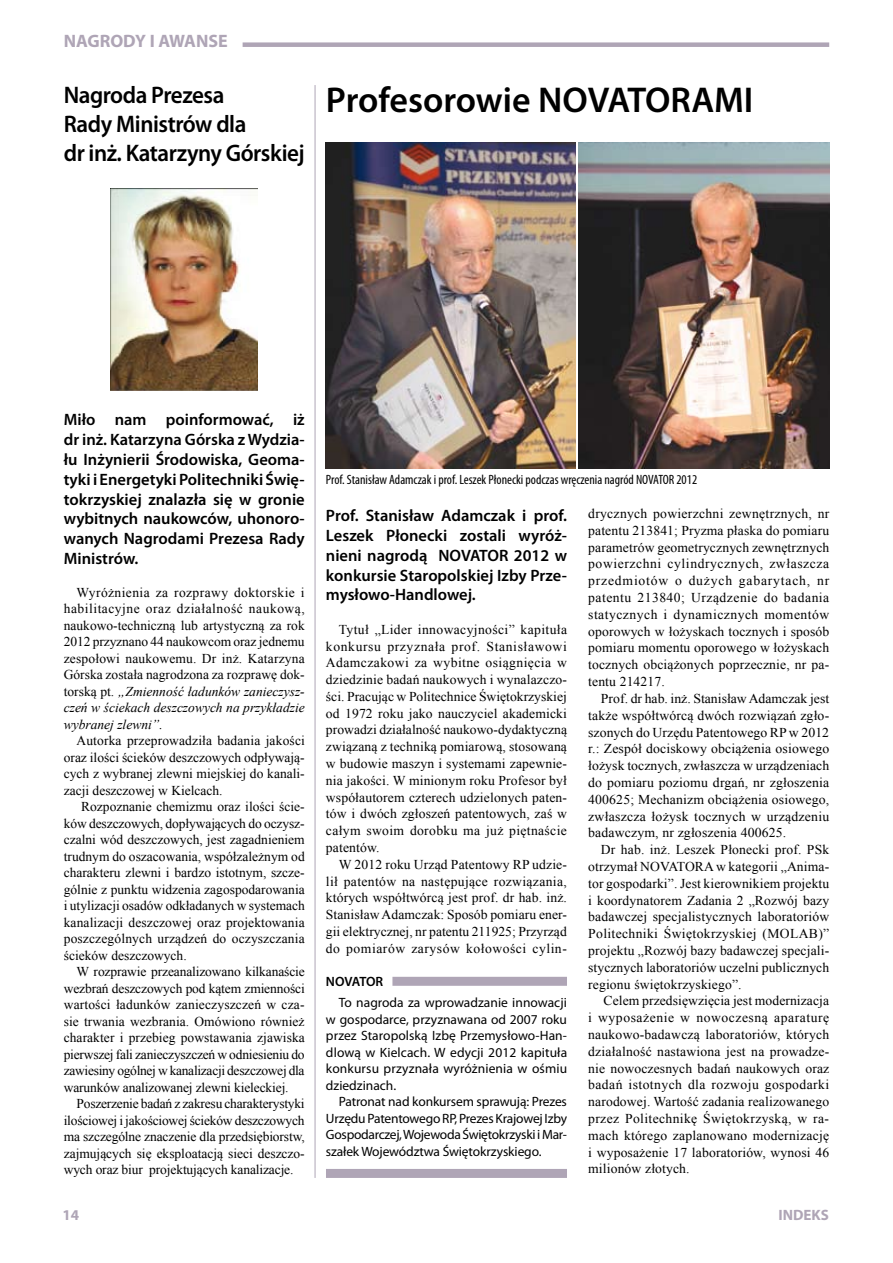
<style>
.page{position:relative;width:893px;height:1263px;background:#fff}
.page>*{position:absolute;margin:0;border:0;box-sizing:border-box;transform-origin:0 0}
.t1{font:600 36px "Myriad Pro";color:#000}
.t2{font:600 24px/28.8px "Myriad Pro";letter-spacing:-.02em;color:#000;scale:.96 1}
.t3{font:700 18px "Myriad Pro";color:#afa5b6}
.t4{font:600 16.5px/19.8px "Myriad Pro";color:#000;text-align:justify}
.t5{font:700 15px "Myriad Pro";color:#afa5b6}
.t6{font:13.5px/16.8px "Times New Roman";letter-spacing:.01em;color:#000;text-align:justify}
.t7{font:13.5px/16.5px "Myriad Pro";color:#000;text-align:justify}
.t8{font:condensed 13.5px "Myriad Pro";color:#000}
.t9{font:600 13.5px "Myriad Pro";letter-spacing:-.015em;color:#000}
.s1{font-style:italic}
</style>
<div class="page">
<div style="left:392px;top:977px;width:175px;height:9px;background:#afa5b6"></div>
<img style="left:326px;top:143px;width:249px;height:326px">
<img style="left:579px;top:143px;width:250px;height:325px">
<img style="left:111px;top:189px;width:147px;height:201px">
<hr style="left:315px;top:85px;width:1px;height:1093px;background:#afa5b6">
<div style="left:243px;top:42px;width:586px;height:5px;background:#afa5b6"></div>
<div style="left:326px;top:1169px;width:241px;height:9px;background:#afa5b6"></div>
<h3 class="t3" style="left:64px;top:29px;width:165px">NAGRODY I AWANSE</h3>
<h2 class="t2" style="left:64px;top:80px;width:253px">Nagroda Prezesa<br>Rady Ministrów dla<br>dr inż. Katarzyny Górskiej</h2>
<h1 class="t1" style="left:326px;top:77px;width:429px">Profesorowie NOVATORAMI</h1>
<p class="t4" style="left:64px;top:409px;width:242px">Miło nam poinformować, iż dr inż. Katarzyna Górska z Wydzia&shy;łu Inżynierii Środowiska, Geoma&shy;tyki i Energetyki Politechniki Świę&shy;tokrzyskiej znalazła się w gronie wybitnych naukowców, uhonoro&shy;wanych Nagrodami Prezesa Rady Ministrów.</p>
<p class="t6" style="left:64px;top:584px;width:243px;text-indent:13px">Wyróżnienia za rozprawy doktorskie i habilitacyjne oraz działalność naukową, naukowo-techniczną lub artystyczną za rok 2012 przyznano 44 naukowcom oraz jednemu zespołowi naukowemu. Dr inż. Katarzyna Górska została nagrodzona za rozprawę dok&shy;torską pt. <span class="s1">„Zmienność ładunków zanieczysz&shy;czeń w ściekach deszczowych na przykładzie wybranej zlewni”.</span></p>
<p class="t6" style="left:64px;top:732px;width:243px;text-indent:13px">Autorka przeprowadziła badania jakości oraz ilości ścieków deszczowych odpływają&shy;cych z wybranej zlewni miejskiej do kanali&shy;zacji deszczowej w Kielcach.</p>
<p class="t6" style="left:64px;top:798px;width:243px;text-indent:17px">Rozpoznanie chemizmu oraz ilości ście&shy;ków deszczowych, dopływających do oczysz&shy;czalni wód deszczowych, jest zagadnieniem trudnym do oszacowania, współzależnym od charakteru zlewni i bardzo istotnym, szcze&shy;gólnie z punktu widzenia zagospodarowania i utylizacji osadów odkładanych w systemach kanalizacji deszczowej oraz projektowania poszczególnych urządzeń do oczyszczania ścieków deszczowych.</p>
<p class="t6" style="left:64px;top:963px;width:243px;text-indent:13px">W rozprawie przeanalizowano kilkanaście wezbrań deszczowych pod kątem zmienności wartości ładunków zanieczyszczeń w cza&shy;sie trwania wezbrania. Omówiono również charakter i przebieg powstawania zjawiska pierwszej fali zanieczyszczeń w odniesieniu do zawiesiny ogólnej w kanalizacji deszczowej dla warunków analizowanej zlewni kieleckiej.</p>
<p class="t6" style="left:64px;top:1095px;width:243px;text-indent:13px">Poszerzenie badań z zakresu charakterystyki ilościowej i jakościowej ścieków deszczowych ma szczególne znaczenie dla przedsiębiorstw, zajmujących się eksploatacją sieci deszczo&shy;wych oraz biur projektujących kanalizacje.</p>
<p class="t8" style="left:326px;top:471px;width:373px">Prof. Stanisław Adamczak i prof. Leszek Płonecki podczas wręczenia nagród NOVATOR 2012</p>
<p class="t4" style="left:326px;top:505px;width:243px">Prof. Stanisław Adamczak i prof.<br>Leszek Płonecki zostali wyróż&shy;nieni nagrodą NOVATOR 2012 w konkursie Staropolskiej Izby Prze&shy;mysłowo-Handlowej.</p>
<p class="t6" style="left:326px;top:620px;width:243px;text-indent:13px">Tytuł „Lider innowacyjności” kapituła konkursu przyznała prof. Stanisławowi Adamczakowi za wybitne osiągnięcia w dziedzinie badań naukowych i wynalazczo&shy;ści. Pracując w Politechnice Świętokrzyskiej od 1972 roku jako nauczyciel akademicki prowadzi działalność naukowo-dydaktyczną związaną z techniką pomiarową, stosowaną w budowie maszyn i systemami zapewnie&shy;nia jakości. W minionym roku Profesor był współautorem czterech udzielonych paten&shy;tów i dwóch zgłoszeń patentowych, zaś w całym swoim dorobku ma już piętnaście patentów.</p>
<p class="t6" style="left:326px;top:856px;width:243px;text-indent:13px">W 2012 roku Urząd Patentowy RP udzie&shy;lił patentów na następujące rozwiązania, których współtwórcą jest prof. dr hab. inż.<br>Stanisław Adamczak: Sposób pomiaru ener&shy;gii elektrycznej, nr patentu 211925; Przyrząd do pomiarów zarysów kołowości cylin-</p>
<p class="t9" style="left:326px;top:972px;width:59px">NOVATOR</p>
<p class="t7" style="left:326px;top:994px;width:243px;text-indent:13px">To nagroda za wprowadzanie innowacji w gospodarce, przyznawana od 2007 roku przez Staropolską Izbę Przemysłowo-Han&shy;dlową w Kielcach. W edycji 2012 kapituła konkursu przyznała wyróżnienia w ośmiu dziedzinach.</p>
<p class="t7" style="left:326px;top:1093px;width:243px;text-indent:13px">Patronat nad konkursem sprawują: Prezes Urzędu Patentowego RP, Prezes Krajowej Izby Gospodarczej, Wojewoda Świętokrzyski i Mar&shy;szałek Województwa Świętokrzyskiego.</p>
<p class="t6" style="left:588px;top:505px;width:243px">drycznych powierzchni zewnętrznych, nr patentu 213841; Pryzma płaska do pomiaru parametrów geometrycznych zewnętrznych powierzchni cylindrycznych, zwłaszcza przedmiotów o dużych gabarytach, nr patentu 213840; Urządzenie do badania statycznych i dynamicznych momentów oporowych w łożyskach tocznych i sposób pomiaru momentu oporowego w łożyskach tocznych obciążonych poprzecznie, nr pa&shy;tentu 214217.</p>
<p class="t6" style="left:588px;top:690px;width:243px;text-indent:13px">Prof. dr hab. inż. Stanisław Adamczak jest także współtwórcą dwóch rozwiązań zgło&shy;szonych do Urzędu Patentowego RP w 2012 r.: Zespół dociskowy obciążenia osiowego łożysk tocznych, zwłaszcza w urządzeniach do pomiaru poziomu drgań, nr zgłoszenia 400625; Mechanizm obciążenia osiowego, zwłaszcza łożysk tocznych w urządzeniu badawczym, nr zgłoszenia 400625.</p>
<p class="t6" style="left:588px;top:841px;width:243px;text-indent:13px">Dr hab. inż. Leszek Płonecki prof. PSk otrzymał NOVATORA w kategorii „Anima&shy;tor gospodarki”. Jest kierownikiem projektu i koordynatorem Zadania 2 „Rozwój bazy badawczej specjalistycznych laboratoriów Politechniki Świętokrzyskiej (MOLAB)” projektu „Rozwój bazy badawczej specjali&shy;stycznych laboratoriów uczelni publicznych regionu świętokrzyskiego”.</p>
<p class="t6" style="left:588px;top:992px;width:243px;text-indent:15px">Celem przedsięwzięcia jest modernizacja i wyposażenie w nowoczesną aparaturę naukowo-badawczą laboratoriów, których działalność nastawiona jest na prowadze&shy;nie nowoczesnych badań naukowych oraz badań istotnych dla rozwoju gospodarki narodowej. Wartość zadania realizowanego przez Politechnikę Świętokrzyską, w ra&shy;mach którego zaplanowano modernizację i wyposażenie 17 laboratoriów, wynosi 46 milionów złotych.</p>
<p class="t5" style="left:62px;top:1205px;width:18px">14</p>
<p class="t5" style="left:778px;top:1205px;width:52px">INDEKS</p>
</div>
